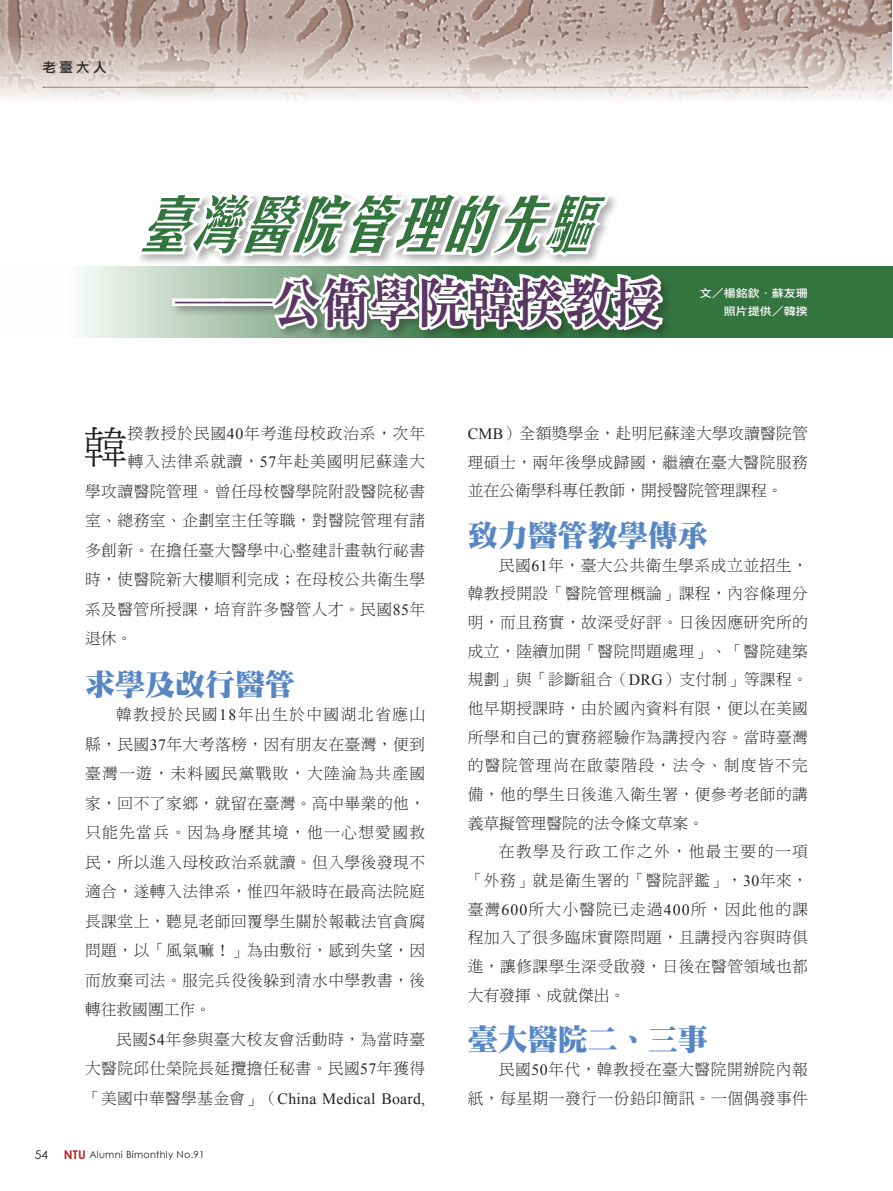
<style>
.page{position:relative;width:893px;height:1191px;background:#fff}
.page>*{position:absolute;margin:0;border:0;box-sizing:border-box;transform-origin:0 0}
.內文字首放大{font:italic 63px "H Yb 3 b 5";color:#33743f}
.內文字首放大-2{font:54px "DF Ming Std W9";color:#5a3663;scale:.9 1}
.內文字首放大-3{font:44.25px "DF Ming Std W3";color:#231f20}
.內文-中標{font:30px "DF Ming Std W12";color:#5786c5}
.內文10_5{font:15.75px/28.7px "DF Ming Std W3";letter-spacing:.03em;color:#231f20;text-align:justify}
.內文字首放大-4{font:15.75px "DF Ming Std W3";letter-spacing:.03em;color:#231f20}
.內文字首放大-5{font:15.75px "DF Ming Std W3";letter-spacing:.05em;color:#231f20}
.t1{font:13.5px "DF Li Hei Std W5";color:#231f20}
.t2{font:12px "Century Gothic";color:#231f20}
.作者{font:10.8px "DF Li Hei Std W5";color:#fff;scale:1.11 1}
.t3{font:9.75px "Century Gothic";letter-spacing:.025em;color:#231f20}
.s1{font-family:"Times New Roman"}
.s2{font-weight:700;font-size:12px;color:#b7282e}
</style>
<div class="page">
<svg style="left:84px;top:266px;width:809px;height:72px;background:#52895c"></svg>
<svg style="left:0;top:0;width:892px;height:100px;background:#c6b5ae"></svg>
<svg style="left:892px;top:0;width:1px;height:32px"></svg>
<div style="left:41px;top:85px;width:777px;height:14px;background:#231f20;opacity:.35"></div>
<hr style="left:40px;top:86px;width:768px;height:4px;background:#231f20;opacity:.25">
<svg style="left:132px;top:0;width:534px;height:338px"></svg>
<p class="t1" style="left:43px;top:60px;width:66px">老臺大人</p>
<p class="內文字首放大" style="left:133px;top:193px;width:491px">臺灣醫院管理的先驅</p>
<p class="內文字首放大-2" style="left:175px;top:273px;width:541px">──公衛學院韓揆教授</p>
<p class="作者" style="left:700px;top:287px;width:99px">文／楊銘欽．蘇友珊</p>
<p class="作者" style="left:724px;top:305px;width:77px">照片提供／韓揆</p>
<p class="內文字首放大-3" style="left:83px;top:423px;width:46px">韓</p>
<p class="內文字首放大-5" style="left:128px;top:425px;width:299px">揆教授於民國<span class="s1">40</span>年考進母校政治系，次年</p>
<p class="內文字首放大-5" style="left:128px;top:453px;width:299px">轉入法律系就讀，<span class="s1">57</span>年赴美國明尼蘇達大</p>
<p class="內文字首放大-4" style="left:85px;top:483px;width:342px">學攻讀醫院管理。曾任母校醫學院附設醫院秘書</p>
<p class="內文字首放大-4" style="left:85px;top:512px;width:342px">室、總務室、企劃室主任等職，對醫院管理有諸</p>
<p class="內文字首放大-4" style="left:85px;top:542px;width:342px">多創新。在擔任臺大醫學中心整建計畫執行祕書</p>
<p class="內文字首放大-4" style="left:85px;top:571px;width:342px">時，使醫院新大樓順利完成；在母校公共衛生學</p>
<p class="內文字首放大-4" style="left:85px;top:600px;width:342px">系及醫管所授課，培育許多醫管人才。民國<span class="s1">85</span>年</p>
<p class="內文字首放大-4" style="left:85px;top:630px;width:49px">退休。</p>
<p class="內文-中標" style="left:85px;top:667px;width:211px">求學及改行醫管</p>
<p class="內文10_5" style="left:85px;top:699px;width:342px;line-height:29.5px;text-indent:31px">韓教授於民國<span class="s1">18</span>年出生於中國湖北省應山縣，民國<span class="s1">37</span>年大考落榜，因有朋友在臺灣，便到臺灣一遊，未料國民黨戰敗，大陸淪為共產國家，回不了家鄉，就留在臺灣。高中畢業的他，只能先當兵。因為身歷其境，他一心想愛國救民，所以進入母校政治系就讀。但入學後發現不適合，遂轉入法律系，惟四年級時在最高法院庭長課堂上，聽見老師回覆學生關於報載法官貪腐問題，以「風氣嘛！」為由敷衍，感到失望，因而放棄司法。服完兵役後躲到清水中學教書，後轉往救國團工作。</p>
<p class="內文10_5" style="left:85px;top:1024px;width:342px;line-height:29.5px;text-indent:31px">民國<span class="s1">54</span>年參與臺大校友會活動時，為當時臺大醫院邱仕榮院長延攬擔任秘書。民國<span class="s1">57</span>年獲得「美國中華醫學基金會」（<span class="s1">China Medical Board,</span></p>
<p class="t2" style="left:35px;top:1147px;width:15px">54</p>
<p class="t3" style="left:64px;top:1148px;width:142px"><span class="s2">NTU</span> Alumni Bimonthly No.91</p>
<p class="內文10_5" style="left:468px;top:419px;width:342px"><span class="s1">CMB</span>）全額獎學金，赴明尼蘇達大學攻讀醫院管理碩士，兩年後學成歸國，繼續在臺大醫院服務並在公衛學科專任教師，開授醫院管理課程。</p>
<p class="內文-中標" style="left:468px;top:518px;width:241px">致力醫管教學傳承</p>
<p class="內文10_5" style="left:468px;top:550px;width:342px;text-indent:31px">民國<span class="s1">61</span>年，臺大公共衛生學系成立並招生，韓教授開設「醫院管理概論」課程，內容條理分明，而且務實，故深受好評。日後因應研究所的成立，陸續加開「醫院問題處理」、「醫院建築規劃」與「診斷組合（<span class="s1">DRG</span>）支付制」等課程。他早期授課時，由於國內資料有限，便以在美國所學和自己的實務經驗作為講授內容。當時臺灣的醫院管理尚在啟蒙階段，法令、制度皆不完備，他的學生日後進入衛生署，便參考老師的講義草擬管理醫院的法令條文草案。</p>
<p class="內文10_5" style="left:468px;top:837px;width:342px;text-indent:31px">在教學及行政工作之外，他最主要的一項「外務」就是衛生署的「醫院評鑑」，<span class="s1">30</span>年來，臺灣<span class="s1">600</span>所大小醫院已走過<span class="s1">400</span>所，因此他的課程加入了很多臨床實際問題，且講授內容與時俱進，讓修課學生深受啟發，日後在醫管領域也都大有發揮、成就傑出。</p>
<p class="內文-中標" style="left:468px;top:1023px;width:241px">臺大醫院二、三事</p>
<p class="內文10_5" style="left:468px;top:1054px;width:342px;text-align:right">民國<span class="s1">50</span>年代，韓教授在臺大醫院開辦院內報<br>紙，每星期一發行一份鉛印簡訊。一個偶發事件</p>
</div>
